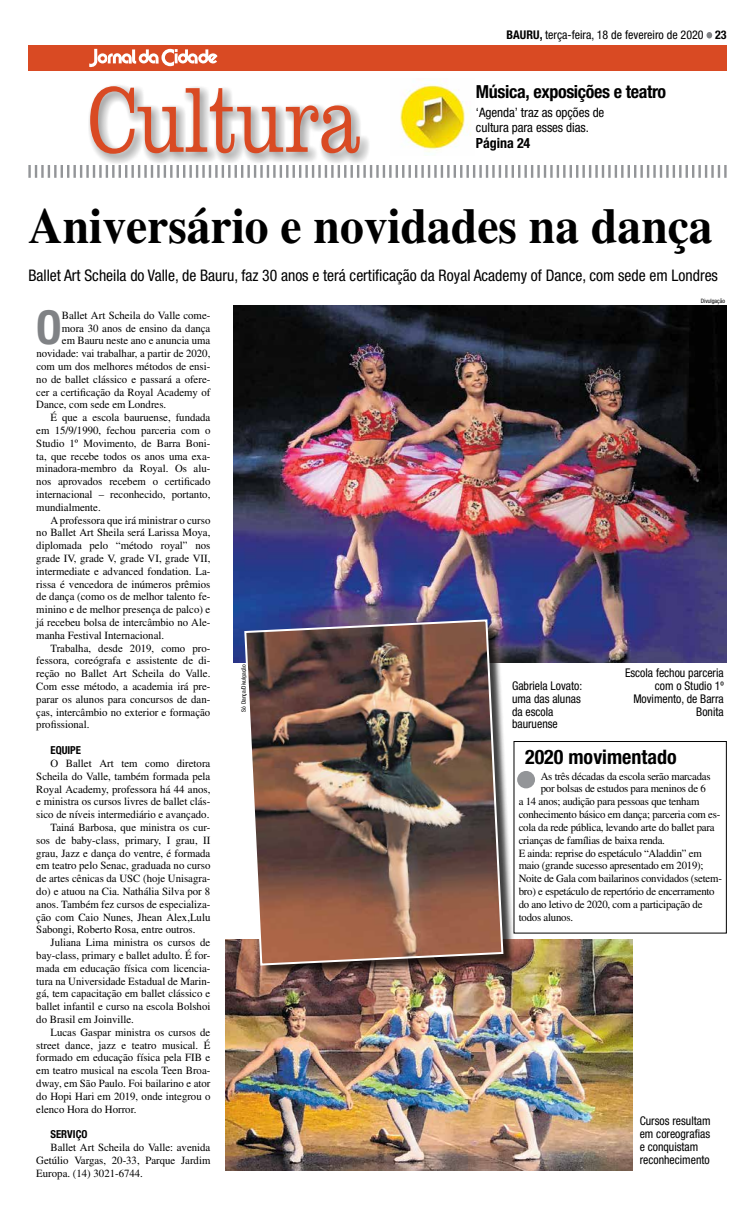
<style>
.page{position:relative;width:755px;height:1208px;background:#fff}
.page>*{position:absolute;margin:0;border:0;box-sizing:border-box;transform-origin:0 0}
.t1{font:300 96px "Clarendon LT Std";letter-spacing:-.01em;color:#d94a23;scale:.76 1}
.t2{font:50px "Toronto PS Bold";color:#000;scale:.95 1}
.t3{font:700 condensed 46.9px "Helvetica Neue";color:#808285}
.t4{font:700 condensed 20px "Helvetica Neue";color:#000}
.t5{font:700 condensed 18px "Helvetica Neue LT Std";letter-spacing:-.02em;color:#000}
.t6{font:condensed 16px "Helvetica Neue";color:#000}
.t7{font:700 condensed 14px "Helvetica Neue";letter-spacing:-.005em;color:#000}
.t8{font:condensed 13px/15px "Helvetica Neue";letter-spacing:-.005em;color:#000}
.t9{font:condensed 12px/12.8px "Helvetica Neue";color:#000}
.t10{font:11px/12.8px "Toronto";color:#000;text-align:justify}
.t11{font:11px "Toronto";letter-spacing:-.02em;color:#000}
.t12{font:700 condensed 11px "Helvetica Neue";color:#000}
.t13{font:condensed 6px "Helvetica Neue";color:#000}
.s1{font-weight:700}
</style>
<div class="page">
<svg style="left:706px;top:32px;width:5px;height:7px"></svg>
<svg style="left:28px;top:165px;width:698px;height:13px"></svg>
<div style="left:28px;top:45px;width:698px;height:26px;background:#d94a23"></div>
<svg style="left:89px;top:85px;width:280px;height:78px"></svg>
<svg style="left:89px;top:49px;width:128px;height:18px"></svg>
<img style="left:400px;top:80px;width:71px;height:76px">
<img style="left:234px;top:306px;width:492px;height:356px">
<img style="left:226px;top:940px;width:405px;height:230px">
<div style="left:246px;top:621px;width:269px;height:357px;background:#000;opacity:.75"></div>
<img style="left:243px;top:618px;width:261px;height:348px">
<svg style="left:513px;top:741px;width:213px;height:192px"></svg>
<div style="left:516px;top:771px;width:18px;height:17px;background:#939598;border-radius:50%"></div>
<h1 class="t1" style="left:88px;top:64px;width:360px">Cultura</h1>
<p class="t9" style="left:506px;top:28px;width:221px"><span class="s1">BAURU,</span> terça-feira, 18 de fevereiro de 2020 <span class="s1">23</span></p>
<h3 class="t5" style="left:475px;top:81px;width:192px">Música, exposições e teatro</h3>
<p class="t8" style="left:475px;top:105px;width:130px">‘Agenda’ traz as opções de cultura para esses dias.</p>
<p class="t7" style="left:475px;top:134px;width:56px">Página 24</p>
<h2 class="t2" style="left:28px;top:196px;width:721px">Aniversário e novidades na dança</h2>
<h3 class="t6" style="left:28px;top:266px;width:690px">Ballet Art Scheila do Valle, de Bauru, faz 30 anos e terá certificação da Royal Academy of Dance, com sede em Londres</h3>
<h3 class="t3" style="left:36px;top:299px;width:27px">O</h3>
<p class="t10" style="left:62px;top:308px;width:150px">Ballet Art Scheila do Valle come-</p>
<p class="t10" style="left:62px;top:321px;width:150px">mora 30 anos de ensino da dança</p>
<p class="t10" style="left:62px;top:334px;width:150px">em Bauru neste ano e anuncia uma</p>
<p class="t10" style="left:36px;top:347px;width:175px">novidade: vai trabalhar, a partir de 2020,</p>
<p class="t10" style="left:36px;top:360px;width:175px">com um dos melhores métodos de ensi-</p>
<p class="t10" style="left:36px;top:372px;width:175px">no de ballet clássico e passará a ofere-</p>
<p class="t10" style="left:36px;top:385px;width:175px">cer a certificação da Royal Academy of</p>
<p class="t10" style="left:36px;top:398px;width:131px">Dance, com sede em Londres.</p>
<p class="t10" style="left:50px;top:411px;width:161px">É que a escola bauruense, fundada</p>
<p class="t10" style="left:36px;top:424px;width:175px">em 15/9/1990, fechou parceria com o</p>
<p class="t10" style="left:36px;top:436px;width:175px">Studio 1º Movimento, de Barra Boni-</p>
<p class="t10" style="left:36px;top:449px;width:175px">ta, que recebe todos os anos uma exa-</p>
<p class="t10" style="left:36px;top:462px;width:175px">minadora-membro da Royal. Os alu-</p>
<p class="t10" style="left:36px;top:475px;width:175px">nos aprovados recebem o certificado</p>
<p class="t10" style="left:36px;top:488px;width:175px">internacional – reconhecido, portanto,</p>
<p class="t10" style="left:36px;top:500px;width:66px">mundialmente.</p>
<p class="t10" style="left:50px;top:513px;width:161px">A professora que irá ministrar o curso</p>
<p class="t10" style="left:36px;top:526px;width:175px">no Ballet Art Sheila será Larissa Moya,</p>
<p class="t10" style="left:36px;top:539px;width:175px">diplomada pelo “método royal” nos</p>
<p class="t10" style="left:36px;top:552px;width:175px">grade IV, grade V, grade VI, grade VII,</p>
<p class="t10" style="left:36px;top:564px;width:175px">intermediate e advanced fondation. La-</p>
<p class="t10" style="left:36px;top:577px;width:175px">rissa é vencedora de inúmeros prêmios</p>
<p class="t10" style="left:36px;top:590px;width:175px">de dança (como os de melhor talento fe-</p>
<p class="t10" style="left:36px;top:603px;width:175px">minino e de melhor presença de palco) e</p>
<p class="t10" style="left:36px;top:616px;width:175px">já recebeu bolsa de intercâmbio no Ale-</p>
<p class="t10" style="left:36px;top:628px;width:129px">manha Festival Internacional.</p>
<p class="t10" style="left:50px;top:641px;width:161px">Trabalha, desde 2019, como pro-</p>
<p class="t10" style="left:36px;top:654px;width:175px">fessora, coreógrafa e assistente de di-</p>
<p class="t10" style="left:36px;top:667px;width:175px">reção no Ballet Art Scheila do Valle.</p>
<p class="t10" style="left:36px;top:680px;width:175px">Com esse método, a academia irá pre-</p>
<p class="t10" style="left:36px;top:692px;width:175px">parar os alunos para concursos de dan-</p>
<p class="t10" style="left:36px;top:705px;width:175px">ças, intercâmbio no exterior e formação</p>
<p class="t10" style="left:36px;top:718px;width:54px">profissional.</p>
<p class="t12" style="left:50px;top:743px;width:32px">EQUIPE</p>
<p class="t10" style="left:50px;top:756px;width:161px">O Ballet Art tem como diretora</p>
<p class="t10" style="left:36px;top:769px;width:175px">Scheila do Valle, também formada pela</p>
<p class="t10" style="left:36px;top:782px;width:175px">Royal Academy, professora há 44 anos,</p>
<p class="t10" style="left:36px;top:795px;width:175px">e ministra os cursos livres de ballet clás-</p>
<p class="t10" style="left:36px;top:808px;width:174px">sico de níveis intermediário e avançado.</p>
<p class="t10" style="left:50px;top:820px;width:161px">Tainá Barbosa, que ministra os cur-</p>
<p class="t10" style="left:36px;top:833px;width:175px">sos de baby-class, primary, I grau, II</p>
<p class="t10" style="left:36px;top:846px;width:175px">grau, Jazz e dança do ventre, é formada</p>
<p class="t10" style="left:36px;top:859px;width:175px">em teatro pelo Senac, graduada no curso</p>
<p class="t10" style="left:36px;top:872px;width:175px">de artes cênicas da USC (hoje Unisagra-</p>
<p class="t10" style="left:36px;top:884px;width:175px">do) e atuou na Cia. Nathália Silva por 8</p>
<p class="t10" style="left:36px;top:897px;width:175px">anos. Também fez cursos de especializa-</p>
<p class="t10" style="left:36px;top:910px;width:175px">ção com Caio Nunes, Jhean Alex,Lulu</p>
<p class="t10" style="left:36px;top:923px;width:160px">Sabongi, Roberto Rosa, entre outros.</p>
<p class="t10" style="left:50px;top:936px;width:161px">Juliana Lima ministra os cursos de</p>
<p class="t10" style="left:36px;top:948px;width:175px">bay-class, primary e ballet adulto. É for-</p>
<p class="t10" style="left:36px;top:961px;width:175px">mada em educação física com licencia-</p>
<p class="t10" style="left:36px;top:974px;width:175px">tura na Universidade Estadual de Marin-</p>
<p class="t10" style="left:36px;top:987px;width:175px">gá, tem capacitação em ballet clássico e</p>
<p class="t10" style="left:36px;top:1000px;width:175px">ballet infantil e curso na escola Bolshoi</p>
<p class="t10" style="left:36px;top:1012px;width:99px">do Brasil em Joinville.</p>
<p class="t10" style="left:50px;top:1025px;width:161px">Lucas Gaspar ministra os cursos de</p>
<p class="t10" style="left:36px;top:1038px;width:175px">street dance, jazz e teatro musical. É</p>
<p class="t10" style="left:36px;top:1051px;width:175px">formado em educação física pela FIB e</p>
<p class="t10" style="left:36px;top:1064px;width:175px">em teatro musical na escola Teen Broa-</p>
<p class="t10" style="left:36px;top:1076px;width:175px">dway, em São Paulo. Foi bailarino e ator</p>
<p class="t10" style="left:36px;top:1089px;width:175px">do Hopi Hari em 2019, onde integrou o</p>
<p class="t10" style="left:36px;top:1102px;width:101px">elenco Hora do Horror.</p>
<p class="t12" style="left:50px;top:1127px;width:38px">SERVIÇO</p>
<p class="t10" style="left:36px;top:1140px;width:175px;text-indent:14px">Ballet Art Scheila do Valle: avenida Getúlio Vargas, 20-33, Parque Jardim Europa. (14) 3021-6744.</p>
<p class="t13" style="left:240px;top:711px;width:49px;rotate:-90deg">Só Dança/Divulgação</p>
<p class="t13" style="left:700px;top:297px;width:26px">Divulgação</p>
<p class="t9" style="left:511px;top:679px;width:72px">Gabriela Lovato: uma das alunas da escola bauruense</p>
<p class="t9" style="left:624px;top:666px;width:100px;text-align:right">Escola fechou parceria com o Studio 1º<br>Movimento, de Barra<br>Bonita</p>
<h3 class="t4" style="left:524px;top:745px;width:153px">2020 movimentado</h3>
<p class="t11" style="left:540px;top:770px;width:171px">As três décadas da escola serão marcadas</p>
<p class="t11" style="left:540px;top:782px;width:167px">por bolsas de estudos para meninos de 6</p>
<p class="t11" style="left:518px;top:795px;width:182px">a 14 anos; audição para pessoas que tenham</p>
<p class="t11" style="left:518px;top:808px;width:203px">conhecimento básico em dança; parceria com es-</p>
<p class="t11" style="left:518px;top:821px;width:197px">cola da rede pública, levando arte do ballet para</p>
<p class="t11" style="left:518px;top:834px;width:148px">crianças de famílias de baixa renda.</p>
<p class="t11" style="left:518px;top:846px;width:184px">E ainda: reprise do espetáculo “Aladdin” em</p>
<p class="t11" style="left:518px;top:859px;width:186px">maio (grande sucesso apresentado em 2019);</p>
<p class="t11" style="left:518px;top:872px;width:204px">Noite de Gala com bailarinos convidados (setem-</p>
<p class="t11" style="left:518px;top:885px;width:197px">bro) e espetáculo de repertório de encerramento</p>
<p class="t11" style="left:518px;top:898px;width:185px">do ano letivo de 2020, com a participação de</p>
<p class="t11" style="left:518px;top:910px;width:56px">todos alunos.</p>
<p class="t9" style="left:639px;top:1114px;width:72px">Cursos resultam em coreografias e conquistam reconhecimento</p>
</div>
